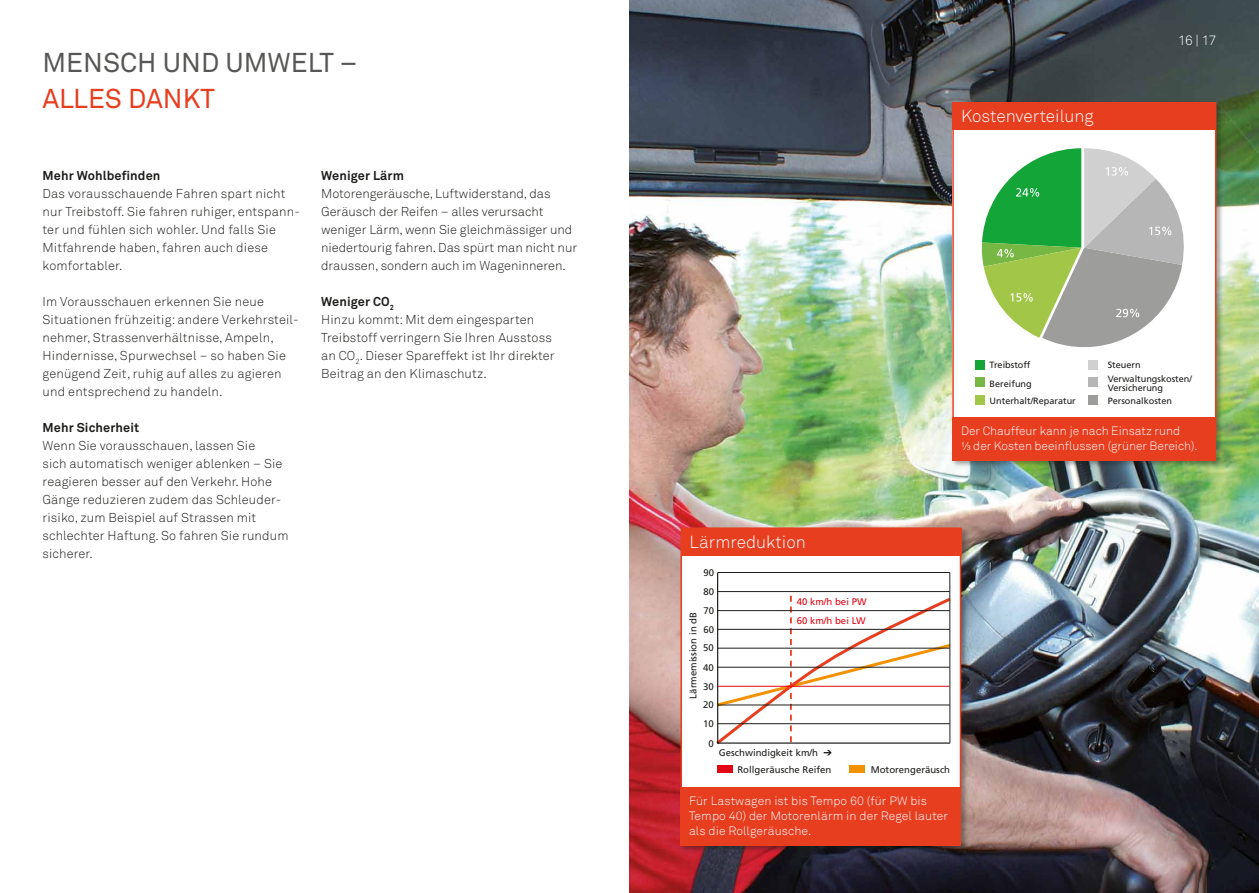
<style>
.page{position:relative;width:1259px;height:893px;background:#fff}
.page>*{position:absolute;margin:0;border:0;box-sizing:border-box;transform-origin:0 0}
.t1{font:27px "Akkurat";color:#575756}
.t2{font:27px "Akkurat";color:#e73e20}
.t3{font:300 17.25px "Akkurat";color:#fff}
.t4{font:300 13.5px "Akkurat";color:#fff}
.t5{font:300 12.75px/18px "Akkurat";letter-spacing:.01em;color:#1d1d1b}
.t6{font:700 12.75px "Akkurat";letter-spacing:.01em;color:#1d1d1b}
.t7{font:300 12px/15px "Akkurat";color:#fff}
.t8{font:9.6px/19px "Frutiger";color:#1d1d1b;text-align:center}
.t9{font:9.6px/19.2px "Frutiger";color:#e30613}
.t10{font:9.15px/9px "Frutiger";color:#1d1d1b}
.s1{font-weight:700}
.s2{font-family:"Corporate S"}
</style>
<div class="page">
<img style="left:629px;top:0;width:630px;height:893px">
<div style="left:951px;top:100px;width:272px;height:368px;background:#1d1d1b;opacity:.4"></div>
<div style="left:952px;top:110px;width:264px;height:326px;background:#fff"></div>
<div style="left:952px;top:102px;width:264px;height:28px;background:#e73e20"></div>
<div style="left:952px;top:102px;width:264px;height:334px;border:2px solid #e73e20"></div>
<div style="left:1088px;top:360px;width:9px;height:9px;background:#d0d0d0"></div>
<div style="left:1088px;top:377px;width:9px;height:10px;background:#b7b6b6"></div>
<div style="left:1088px;top:395px;width:9px;height:10px;background:#9d9d9c"></div>
<div style="left:975px;top:360px;width:10px;height:9px;background:#13a538"></div>
<div style="left:975px;top:377px;width:9px;height:10px;background:#76b843"></div>
<div style="left:975px;top:395px;width:9px;height:10px;background:#a2c748"></div>
<svg style="left:981px;top:148px;width:203px;height:200px"></svg>
<div style="left:952px;top:417px;width:264px;height:44px;background:#e73e20"></div>
<div style="left:679px;top:526px;width:290px;height:327px;background:#1d1d1b;opacity:.4"></div>
<div style="left:681px;top:536px;width:279px;height:273px;background:#fff"></div>
<div style="left:681px;top:528px;width:281px;height:28px;background:#e73e20"></div>
<div style="left:680px;top:527px;width:281px;height:270px;border:2px solid #e73e20"></div>
<svg style="left:716px;top:594px;width:233px;height:151px"></svg>
<hr style="left:949px;top:572px;width:1px;height:171px;background:#1d1d1b">
<hr style="left:717px;top:573px;width:1px;height:170px;background:#1d1d1b">
<hr style="left:717px;top:742px;width:233px;height:2px;background:#1d1d1b">
<hr style="left:717px;top:648px;width:232px;height:1px;background:#1d1d1b">
<hr style="left:717px;top:667px;width:232px;height:1px;background:#1d1d1b">
<hr style="left:717px;top:686px;width:232px;height:1px;background:#e30613">
<hr style="left:717px;top:705px;width:232px;height:1px;background:#1d1d1b">
<hr style="left:717px;top:723px;width:232px;height:1px;background:#1d1d1b">
<div style="left:717px;top:765px;width:16px;height:8px;background:#e30613"></div>
<div style="left:849px;top:765px;width:16px;height:8px;background:#f39200"></div>
<hr style="left:717px;top:572px;width:233px;height:1px;background:#1d1d1b">
<hr style="left:717px;top:591px;width:233px;height:1px;background:#1d1d1b">
<hr style="left:717px;top:610px;width:233px;height:1px;background:#1d1d1b">
<hr style="left:717px;top:629px;width:233px;height:1px;background:#1d1d1b">
<div style="left:680px;top:787px;width:281px;height:59px;background:#e73e20"></div>
<h1 class="t1" style="left:43px;top:47px;width:316px">MENSCH UND UMWELT –</h1>
<h1 class="t2" style="left:43px;top:83px;width:174px">ALLES DANKT</h1>
<p class="t6" style="left:43px;top:167px;width:119px">Mehr Wohlbefinden</p>
<p class="t5" style="left:43px;top:185px;width:259px">Das vorausschauende Fahren spart nicht nur Treibstoff. Sie fahren ruhiger, entspann&shy;ter und fühlen sich wohler. Und falls Sie Mitfahrende haben, fahren auch diese komfortabler.</p>
<p class="t5" style="left:43px;top:293px;width:257px">Im Vorausschauen erkennen Sie neue Situationen frühzeitig: andere Verkehrsteil&shy;nehmer, Strassenverhältnisse, Ampeln, Hindernisse, Spurwechsel – so haben Sie genügend Zeit, ruhig auf alles zu agieren und entsprechend zu handeln.</p>
<p class="t6" style="left:43px;top:420px;width:98px">Mehr Sicherheit</p>
<p class="t5" style="left:43px;top:437px;width:247px">Wenn Sie vorausschauen, lassen Sie<br>sich automatisch weniger ablenken – Sie reagieren besser auf den Verkehr. Hohe Gänge reduzieren zudem das Schleuder&shy;risiko, zum Beispiel auf Strassen mit schlechter Haftung. So fahren Sie rundum sicherer.</p>
<p class="t6" style="left:321px;top:168px;width:84px">Weniger Lärm</p>
<p class="t5" style="left:321px;top:185px;width:258px">Motorengeräusche, Luftwiderstand, das Geräusch der Reifen – alles verursacht weniger Lärm, wenn Sie gleichmässiger und niedertourig fahren. Das spürt man nicht nur draussen, sondern auch im Wageninneren.</p>
<p class="t5" style="left:321px;top:293px;width:235px"><span class="s1">Weniger CO</span><sub>2<br></sub>Hinzu kommt: Mit dem eingesparten<br>Treibstoff verringern Sie Ihren Ausstoss an CO<sub>2</sub>. Dieser Spareffekt ist Ihr direkter<br>Beitrag an den Klimaschutz.</p>
<h2 class="t3" style="left:961px;top:106px;width:134px">Kostenverteilung</h2>
<p class="t4" style="left:1178px;top:32px;width:40px">16 | 17</p>
<p class="t10" style="left:989px;top:360px;width:42px">Treibstoff</p>
<p class="t10" style="left:1107px;top:360px;width:34px">Steuern</p>
<p class="t10" style="left:1107px;top:396px;width:66px">Personalkosten</p>
<p class="t10" style="left:1107px;top:374px;width:86px">Verwaltungskosten/<br>Versicherung</p>
<p class="t10" style="left:989px;top:375px;width:88px;line-height:16.6px">Bereifung<br>Unterhalt/Reparatur</p>
<p class="t7" style="left:961px;top:423px;width:238px">Der Chauffeur kann je nach Einsatz rund<br><span class="s2">1/3</span> der Kosten beeinflussen (grüner Bereich).</p>
<h2 class="t3" style="left:689px;top:532px;width:118px">Lärmreduktion</h2>
<p class="t8" style="left:703px;top:563px;width:12px;text-align:justify">90<br>80<br>70<br>60</p>
<p class="t9" style="left:796px;top:592px;width:71px">40 km/h bei PW<br>60 km/h bei LW</p>
<p class="t8" style="left:683px;top:699px;width:88px;rotate:-90deg">Lärmemission in dB</p>
<p class="t8" style="left:703px;top:638px;width:12px">50<br>40<br>30<br>20<br>10<br>0</p>
<p class="t8" style="left:719px;top:743px;width:115px">Geschwindigkeit km/h ➔</p>
<p class="t8" style="left:737px;top:760px;width:95px">Rollgeräusche Reifen</p>
<p class="t8" style="left:870px;top:760px;width:81px">Motorengeräusch</p>
<p class="t7" style="left:689px;top:794px;width:260px">Für Lastwagen ist bis Tempo 60 (für PW bis<br>Tempo 40) der Motorenlärm in der Regel lauter als die Rollgeräusche.</p>
</div>
